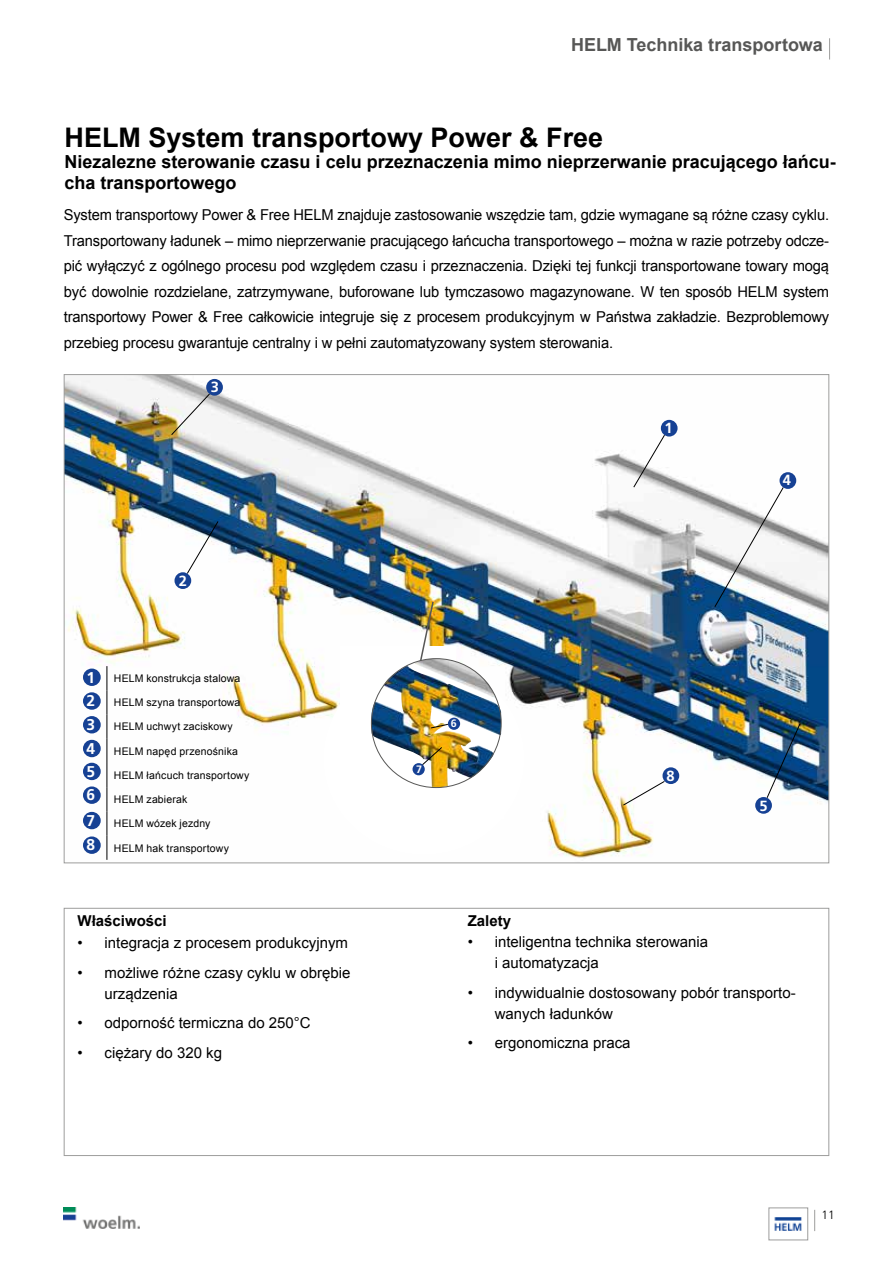
<style>
.page{position:relative;width:893px;height:1263px;background:#fff}
.page>*{position:absolute;margin:0;border:0;box-sizing:border-box;transform-origin:0 0}
.t1{font:700 27px "Arial";color:#000}
.t2{font:700 18px/21px "Arial";color:#000}
.t3{font:700 18px "Arial";color:#575756}
.t4{font:700 15.6px "Frutiger LT";color:#fff}
.t5{font:15px/25.5px "Arial";color:#000}
.t6{font:700 15px "Arial";color:#000}
.t7{font:700 14.7px "Frutiger LT";color:#fff}
.t8{font:300 12px "Frutiger LT";color:#000}
.t9{font:700 10.8px "Frutiger LT";color:#fff}
.t10{font:10.5px "Arial";letter-spacing:.015em;color:#000}
</style>
<div class="page">
<svg style="left:814px;top:1210px;width:1px;height:21px"></svg>
<img style="left:774px;top:1217px;width:28px;height:14px">
<div style="left:769px;top:1208px;width:39px;height:32px;border:1px solid #9d9d9c"></div>
<img style="left:64px;top:1208px;width:75px;height:21px">
<svg style="left:829px;top:38px;width:1px;height:22px"></svg>
<img style="left:66px;top:376px;width:761px;height:484px">
<svg style="left:633px;top:434px;width:32px;height:54px"></svg>
<svg style="left:186px;top:521px;width:33px;height:53px"></svg>
<svg style="left:714px;top:487px;width:70px;height:120px"></svg>
<svg style="left:766px;top:723px;width:35px;height:75px"></svg>
<svg style="left:171px;top:393px;width:39px;height:43px"></svg>
<svg style="left:623px;top:780px;width:42px;height:26px"></svg>
<div style="left:779px;top:472px;width:17px;height:17px;background:#164194;border-radius:50%"></div>
<div style="left:755px;top:797px;width:17px;height:17px;background:#164194;border-radius:50%"></div>
<div style="left:662px;top:767px;width:17px;height:17px;background:#164194;border-radius:50%"></div>
<div style="left:206px;top:379px;width:17px;height:17px;background:#164194;border-radius:50%"></div>
<div style="left:661px;top:420px;width:17px;height:17px;background:#164194;border-radius:50%"></div>
<div style="left:175px;top:572px;width:16px;height:17px;background:#164194;border-radius:50%"></div>
<div style="left:340px;top:646px;width:116px;height:96px;background:#fff"></div>
<img style="left:333px;top:667px;width:178px;height:176px">
<svg style="left:418px;top:600px;width:17px;height:59px"></svg>
<div style="left:64px;top:908px;width:765px;height:248px;border:1px solid #9d9d9c"></div>
<div style="left:83px;top:668px;width:18px;height:18px;background:#164194;border-radius:50%"></div>
<div style="left:83px;top:740px;width:18px;height:17px;background:#164194;border-radius:50%"></div>
<div style="left:83px;top:812px;width:18px;height:17px;background:#164194;border-radius:50%"></div>
<div style="left:83px;top:692px;width:18px;height:18px;background:#164194;border-radius:50%"></div>
<div style="left:83px;top:763px;width:18px;height:17px;background:#164194;border-radius:50%"></div>
<div style="left:83px;top:836px;width:18px;height:18px;background:#164194;border-radius:50%"></div>
<div style="left:83px;top:716px;width:18px;height:17px;background:#164194;border-radius:50%"></div>
<div style="left:83px;top:786px;width:18px;height:18px;background:#164194;border-radius:50%"></div>
<div style="left:323px;top:662px;width:201px;height:193px;background:#fff;border-radius:50%"></div>
<img style="left:371px;top:659px;width:130px;height:128px">
<svg style="left:414px;top:747px;width:28px;height:18px"></svg>
<svg style="left:430px;top:724px;width:18px;height:4px"></svg>
<div style="left:448px;top:718px;width:12px;height:12px;background:#164194;border-radius:50%"></div>
<div style="left:413px;top:763px;width:12px;height:12px;background:#164194;border-radius:50%"></div>
<svg style="left:107px;top:666px;width:1px;height:194px"></svg>
<p class="t3" style="left:571px;top:33px;width:253px">HELM Technika transportowa</p>
<h1 class="t1" style="left:65px;top:120px;width:540px">HELM System transportowy Power &amp; Free</h1>
<p class="t2" style="left:65px;top:152px;width:773px">Niezalezne sterowanie czasu i celu przeznaczenia mimo nieprzerwanie pracującego łańcu&shy;cha transportowego</p>
<p class="t5" style="left:64px;top:202px;width:767px;text-align:justify">System transportowy Power &amp; Free HELM znajduje zastosowanie wszędzie tam, gdzie wymagane są różne czasy cyklu.<br>Transportowany ładunek – mimo nieprzerwanie pracującego łańcucha transportowego – można w razie potrzeby odcze&shy;pić wyłączyć z ogólnego procesu pod względem czasu i przeznaczenia. Dzięki tej funkcji transportowane towary mogą być dowolnie rozdzielane, zatrzymywane, buforowane lub tymczasowo magazynowane. W ten sposób HELM system transportowy Power &amp; Free całkowicie integruje się z procesem produkcyjnym w Państwa zakładzie. Bezproblemowy przebieg procesu gwarantuje centralny i w pełni zautomatyzowany system sterowania.</p>
<p class="t7" style="left:211px;top:378px;width:10px">3</p>
<p class="t7" style="left:179px;top:572px;width:10px">2</p>
<p class="t4" style="left:87px;top:668px;width:10px">1</p>
<p class="t4" style="left:87px;top:692px;width:10px">2</p>
<p class="t4" style="left:87px;top:715px;width:10px">3</p>
<p class="t4" style="left:87px;top:739px;width:10px">4</p>
<p class="t4" style="left:87px;top:762px;width:10px">5</p>
<p class="t4" style="left:87px;top:786px;width:10px">6</p>
<p class="t4" style="left:87px;top:811px;width:10px">7</p>
<p class="t4" style="left:87px;top:836px;width:10px">8</p>
<p class="t10" style="left:114px;top:671px;width:128px">HELM konstrukcja stalowa</p>
<p class="t10" style="left:114px;top:696px;width:128px">HELM szyna transportowa</p>
<p class="t10" style="left:114px;top:720px;width:120px">HELM uchwyt zaciskowy</p>
<p class="t10" style="left:114px;top:744px;width:126px">HELM napęd przenośnika</p>
<p class="t10" style="left:114px;top:768px;width:137px">HELM łańcuch transportowy</p>
<p class="t10" style="left:114px;top:792px;width:75px">HELM zabierak</p>
<p class="t10" style="left:114px;top:817px;width:98px">HELM wózek jezdny</p>
<p class="t10" style="left:114px;top:841px;width:117px">HELM hak transportowy</p>
<p class="t6" style="left:78px;top:911px;width:91px">Właściwości</p>
<p class="t5" style="left:78px;top:930px;width:272px">• integracja z procesem produkcyjnym</p>
<p class="t5" style="left:105px;top:962px;width:247px;line-height:21px;text-indent:-27px">• możliwe różne czasy cyklu w obrębie urządzenia</p>
<p class="t5" style="left:78px;top:1010px;width:235px">• odporność termiczna do 250°C</p>
<p class="t5" style="left:78px;top:1040px;width:146px">• ciężary do 320 kg</p>
<p class="t7" style="left:664px;top:420px;width:10px">1</p>
<p class="t7" style="left:783px;top:472px;width:10px">4</p>
<p class="t9" style="left:416px;top:763px;width:7px">7</p>
<p class="t9" style="left:451px;top:717px;width:7px">6</p>
<p class="t7" style="left:667px;top:767px;width:10px">8</p>
<p class="t7" style="left:760px;top:797px;width:10px">5</p>
<p class="t6" style="left:468px;top:911px;width:45px">Zalety</p>
<p class="t5" style="left:495px;top:932px;width:215px;line-height:21px;text-indent:-27px">• inteligentna technika sterowania i automatyzacja</p>
<p class="t5" style="left:495px;top:982px;width:303px;line-height:21px;text-indent:-27px">• indywidualnie dostosowany pobór transporto&shy;wanych ładunków</p>
<p class="t5" style="left:468px;top:1030px;width:164px">• ergonomiczna praca</p>
<p class="t8" style="left:821px;top:1208px;width:15px">11</p>
</div>
